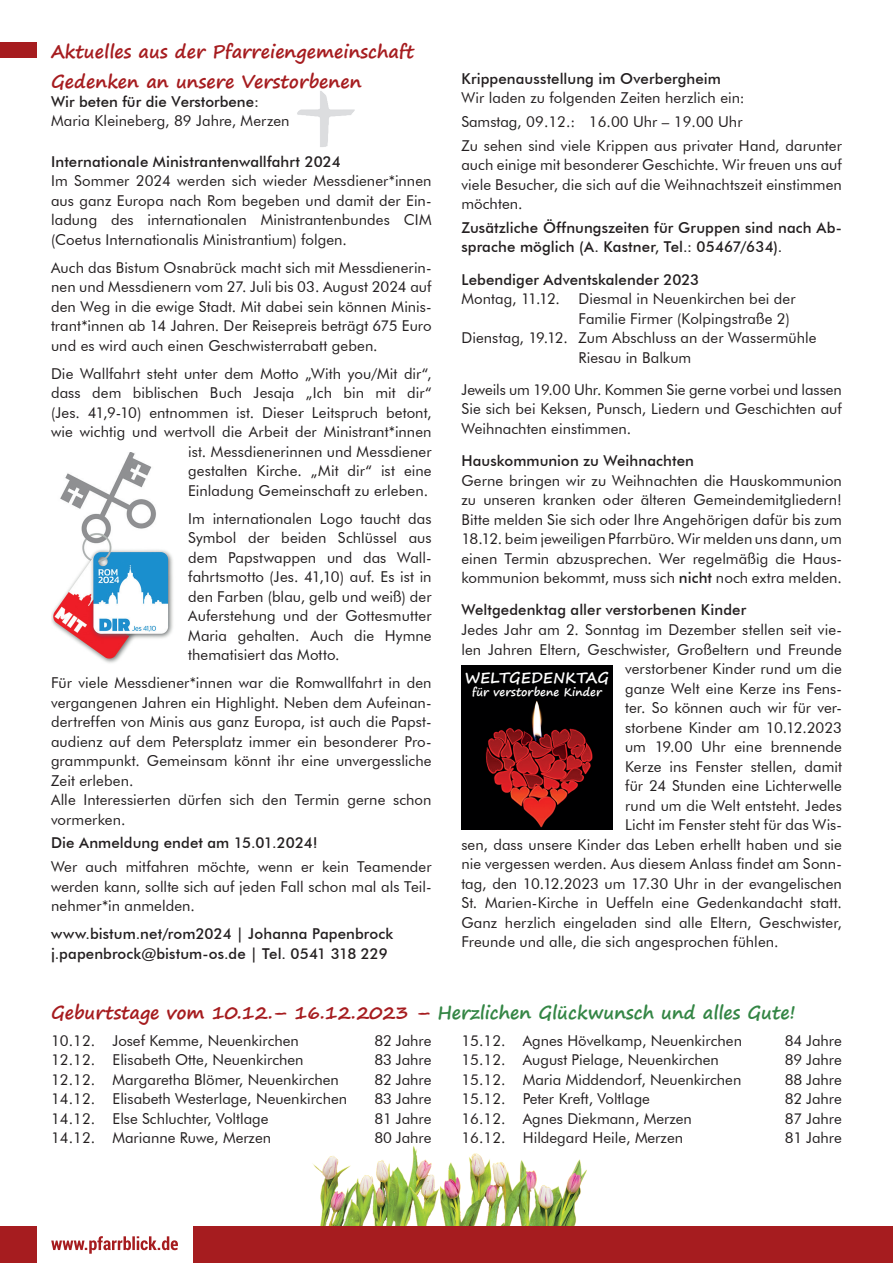
<style>
.page{position:relative;width:893px;height:1263px;background:#fff}
.page>*{position:absolute;margin:0;border:0;box-sizing:border-box;transform-origin:0 0}
.t1{font:700 18px "Segoe Print";letter-spacing:-.005em;color:#348645}
.t2{font:700 18px "Segoe Print";color:#a61c1f}
.t3{font:15px/19.5px "Futura BT";letter-spacing:.005em;color:#231f20;text-align:justify}
.t4{font:500 15px/19.5px "Futura BT";letter-spacing:.005em;color:#231f20}
.t5{font:700 15px "Segoe Print";color:#fff}
.t6{font:700 11.25px "Segoe Print";color:#fff}
.s1{font-weight:500}
.s2{color:#a61c1f}
</style>
<div class="page">
<img style="left:307px;top:1146px;width:283px;height:81px">
<svg style="left:51px;top:1236px;width:127px;height:18px"></svg>
<div style="left:0;top:1227px;width:36px;height:36px;background:#a61c1f"></div>
<div style="left:193px;top:1227px;width:700px;height:36px;background:#a61c1f"></div>
<div style="left:0;top:43px;width:36px;height:15px;background:#a61c1f"></div>
<img style="left:297px;top:91px;width:57px;height:56px">
<img style="left:461px;top:665px;width:151px;height:165px">
<img style="left:51px;top:453px;width:122px;height:210px">
<p class="t2" style="left:51px;top:35px;width:365px">Aktuelles aus der Pfarreiengemeinschaft</p>
<p class="t2" style="left:51px;top:65px;width:312px">Gedenken an unsere Verstorbenen</p>
<p class="t4" style="left:51px;top:91px;width:209px">Wir beten für die Verstorbene:</p>
<p class="t3" style="left:51px;top:111px;width:240px">Maria Kleineberg, 89 Jahre, Merzen</p>
<p class="t4" style="left:51px;top:151px;width:291px">Internationale Ministrantenwallfahrt 2024</p>
<p class="t3" style="left:51px;top:171px;width:382px">Im Sommer 2024 werden sich wieder Messdiener*innen aus ganz Europa nach Rom begeben und damit der Ein&shy;ladung des internationalen Ministrantenbundes CIM (Coetus Internationalis Ministrantium) folgen.</p>
<p class="t3" style="left:51px;top:257px;width:382px">Auch das Bistum Osnabrück macht sich mit Messdienerin&shy;nen und Messdienern vom 27. Juli bis 03. August 2024 auf den Weg in die ewige Stadt. Mit dabei sein können Minis&shy;trant*innen ab 14 Jahren. Der Reisepreis beträgt 675 Euro und es wird auch einen Geschwisterrabatt geben.</p>
<p class="t3" style="left:51px;top:363px;width:382px;text-align:right">Die Wallfahrt steht unter dem Motto „With you/Mit dir“, dass dem biblischen Buch Jesaja „Ich bin mit dir“ (Jes. 41,9-10) entnommen ist. Dieser Leitspruch betont, wie wichtig und wertvoll die Arbeit der Ministrant*innen ist. Messdienerinnen und Messdiener<br>gestalten Kirche. „Mit dir“ ist eine<br>Einladung Gemeinschaft zu erleben.</p>
<p class="t3" style="left:188px;top:508px;width:245px">Im internationalen Logo taucht das Symbol der beiden Schlüssel aus dem Papstwappen und das Wall&shy;fahrtsmotto (Jes. 41,10) auf. Es ist in den Farben (blau, gelb und weiß) der Auferstehung und der Gottesmutter Maria gehalten. Auch die Hymne thematisiert das Motto.</p>
<p class="t3" style="left:51px;top:673px;width:382px;text-align:left">Für viele Messdiener*innen war die Romwallfahrt in den vergangenen Jahren ein Highlight. Neben dem Aufeinan&shy;dertreffen von Minis aus ganz Europa, ist auch die Papst&shy;audienz auf dem Petersplatz immer ein besonderer Pro&shy;grammpunkt. Gemeinsam könnt ihr eine unvergessliche Zeit erleben.<br>Alle Interessierten dürfen sich den Termin gerne schon vormerken.</p>
<p class="t4" style="left:51px;top:833px;width:268px">Die Anmeldung endet am 15.01.2024!</p>
<p class="t3" style="left:51px;top:857px;width:382px">Wer auch mitfahren möchte, wenn er kein Teamender werden kann, sollte sich auf jeden Fall schon mal als Teil&shy;nehmer*in anmelden.</p>
<p class="t4" style="left:51px;top:924px;width:344px">www.bistum.net/rom2024 | Johanna Papenbrock j.papenbrock@bistum-os.de | Tel. 0541 318 229</p>
<p class="t4" style="left:461px;top:68px;width:261px">Krippenausstellung im Overbergheim</p>
<p class="t3" style="left:461px;top:86px;width:382px;line-height:23.7px;text-align:left">Wir laden zu folgenden Zeiten herzlich ein:<br>Samstag, 09.12.: 16.00 Uhr – 19.00 Uhr<br>Zu sehen sind viele Krippen aus privater Hand, darunter</p>
<p class="t3" style="left:461px;top:155px;width:382px">auch einige mit besonderer Geschichte. Wir freuen uns auf viele Besucher, die sich auf die Weihnachtszeit einstimmen möchten.</p>
<p class="t4" style="left:461px;top:218px;width:382px">Zusätzliche Öffnungszeiten für Gruppen sind nach Ab&shy;sprache möglich (A. Kastner, Tel.: 05467/634).</p>
<p class="t4" style="left:461px;top:269px;width:239px">Lebendiger Adventskalender 2023</p>
<p class="t3" style="left:461px;top:289px;width:336px">Montag, 11.12. Diesmal in Neuenkirchen bei der</p>
<p class="t3" style="left:578px;top:308px;width:213px">Familie Firmer (Kolpingstraße 2)</p>
<p class="t3" style="left:461px;top:328px;width:357px">Dienstag, 19.12. Zum Abschluss an der Wassermühle</p>
<p class="t3" style="left:578px;top:347px;width:114px">Riesau in Balkum</p>
<p class="t3" style="left:461px;top:380px;width:382px">Jeweils um 19.00 Uhr. Kommen Sie gerne vorbei und lassen Sie sich bei Keksen, Punsch, Liedern und Geschichten auf Weihnachten einstimmen.</p>
<p class="t4" style="left:461px;top:451px;width:234px">Hauskommunion zu Weihnachten</p>
<p class="t3" style="left:461px;top:470px;width:382px">Gerne bringen wir zu Weihnachten die Hauskommunion zu unseren kranken oder älteren Gemeindemitgliedern!<br>Bitte melden Sie sich oder Ihre Angehörigen dafür bis zum 18.12. beim jeweiligen Pfarrbüro. Wir melden uns dann, um einen Termin abzusprechen. Wer regelmäßig die Haus&shy;kommunion bekommt, muss sich <span class="s1">nicht</span> noch extra melden.</p>
<p class="t4" style="left:461px;top:600px;width:286px">Weltgedenktag aller verstorbenen Kinder</p>
<p class="t3" style="left:461px;top:620px;width:382px">Jedes Jahr am 2. Sonntag im Dezember stellen seit vie-</p>
<p class="t3" style="left:461px;top:639px;width:382px">len Jahren Eltern, Geschwister, Großeltern und Freunde</p>
<p class="t3" style="left:625px;top:659px;width:218px">verstorbener Kinder rund um die</p>
<p class="t3" style="left:625px;top:678px;width:218px">ganze Welt eine Kerze ins Fens-</p>
<p class="t3" style="left:625px;top:698px;width:218px">ter. So können auch wir für ver-</p>
<p class="t3" style="left:625px;top:717px;width:218px">storbene Kinder am 10.12.2023</p>
<p class="t3" style="left:625px;top:737px;width:218px">um 19.00 Uhr eine brennende</p>
<p class="t3" style="left:625px;top:756px;width:218px">Kerze ins Fenster stellen, damit</p>
<p class="t3" style="left:625px;top:776px;width:218px">für 24 Stunden eine Lichterwelle</p>
<p class="t3" style="left:625px;top:795px;width:218px">rund um die Welt entsteht. Jedes</p>
<p class="t3" style="left:625px;top:815px;width:218px">Licht im Fenster steht für das Wis-</p>
<p class="t3" style="left:461px;top:834px;width:382px">sen, dass unsere Kinder das Leben erhellt haben und sie</p>
<p class="t3" style="left:461px;top:854px;width:382px">nie vergessen werden. Aus diesem Anlass findet am Sonn-</p>
<p class="t3" style="left:461px;top:873px;width:382px">tag, den 10.12.2023 um 17.30 Uhr in der evangelischen</p>
<p class="t3" style="left:461px;top:893px;width:382px">St. Marien-Kirche in Ueffeln eine Gedenkandacht statt.</p>
<p class="t3" style="left:461px;top:912px;width:382px">Ganz herzlich eingeladen sind alle Eltern, Geschwister,</p>
<p class="t3" style="left:461px;top:932px;width:319px">Freunde und alle, die sich angesprochen fühlen.</p>
<p class="t5" style="left:465px;top:664px;width:146px">WELTGEDENKTAG</p>
<p class="t6" style="left:472px;top:682px;width:131px">für verstorbene Kinder</p>
<p class="t1" style="left:51px;top:996px;width:746px"><span class="s2">Geburtstage vom 10.12.– 16.12.2023 –</span> Herzlichen Glückwunsch und alles Gute!</p>
<p class="t3" style="left:51px;top:1030px;width:249px">10.12. Josef Kemme, Neuenkirchen</p>
<p class="t3" style="left:374px;top:1030px;width:59px">82 Jahre</p>
<p class="t3" style="left:51px;top:1050px;width:254px">12.12. Elisabeth Otte, Neuenkirchen</p>
<p class="t3" style="left:374px;top:1050px;width:59px">83 Jahre</p>
<p class="t3" style="left:51px;top:1069px;width:289px">12.12. Margaretha Blömer, Neuenkirchen</p>
<p class="t3" style="left:374px;top:1069px;width:59px">82 Jahre</p>
<p class="t3" style="left:51px;top:1089px;width:298px">14.12. Elisabeth Westerlage, Neuenkirchen</p>
<p class="t3" style="left:374px;top:1089px;width:59px">83 Jahre</p>
<p class="t3" style="left:51px;top:1108px;width:219px">14.12. Else Schluchter, Voltlage</p>
<p class="t3" style="left:374px;top:1108px;width:59px">81 Jahre</p>
<p class="t3" style="left:51px;top:1128px;width:222px">14.12. Marianne Ruwe, Merzen</p>
<p class="t3" style="left:374px;top:1128px;width:59px">80 Jahre</p>
<p class="t3" style="left:461px;top:1030px;width:282px">15.12. Agnes Hövelkamp, Neuenkirchen</p>
<p class="t3" style="left:785px;top:1030px;width:59px">84 Jahre</p>
<p class="t3" style="left:461px;top:1050px;width:259px">15.12. August Pielage, Neuenkirchen</p>
<p class="t3" style="left:785px;top:1050px;width:59px">89 Jahre</p>
<p class="t3" style="left:461px;top:1069px;width:281px">15.12. Maria Middendorf, Neuenkirchen</p>
<p class="t3" style="left:785px;top:1069px;width:59px">88 Jahre</p>
<p class="t3" style="left:461px;top:1089px;width:190px">15.12. Peter Kreft, Voltlage</p>
<p class="t3" style="left:785px;top:1089px;width:59px">82 Jahre</p>
<p class="t3" style="left:461px;top:1108px;width:232px">16.12. Agnes Diekmann, Merzen</p>
<p class="t3" style="left:785px;top:1108px;width:59px">87 Jahre</p>
<p class="t3" style="left:461px;top:1128px;width:223px">16.12. Hildegard Heile, Merzen</p>
<p class="t3" style="left:785px;top:1128px;width:59px">81 Jahre</p>
</div>
